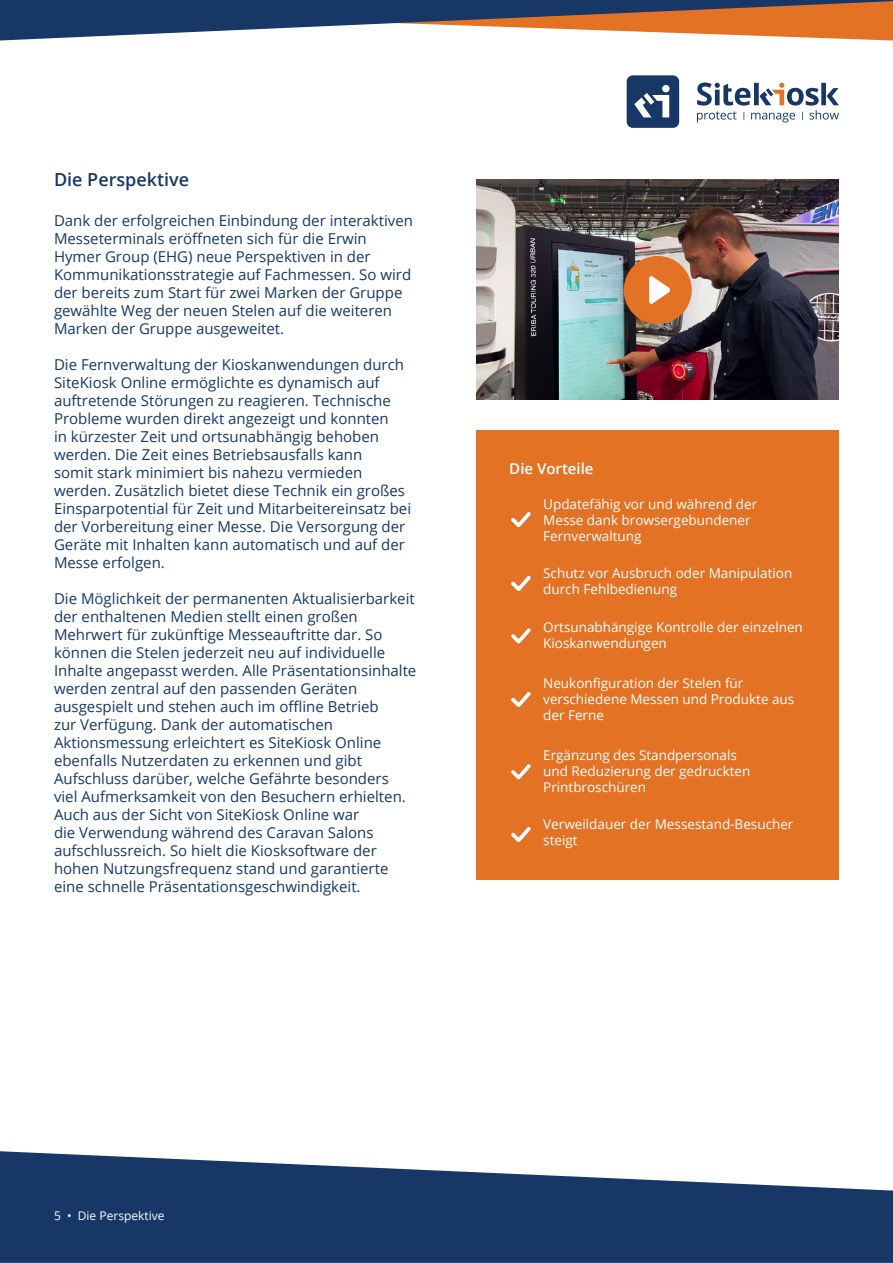
<style>
.page{position:relative;width:893px;height:1263px;background:#fff}
.page>*{position:absolute;margin:0;border:0;box-sizing:border-box;transform-origin:0 0}
.t1{font:600 18px "Open Sans";color:#173766}
.t2{font:15px/18px "Open Sans";color:#173766}
.t3{font:600 15px "Open Sans";color:#fff}
.t4{font:13.5px/16.2px "Open Sans";color:#fff}
.t5{font:12px "Open Sans";color:#fff}
</style>
<div class="page">
<svg style="left:0;top:1151px;width:893px;height:112px;fill:#173766"></svg>
<svg style="left:0;top:0;width:893px;height:41px"></svg>
<div style="left:627px;top:75px;width:52px;height:53px;background:#173766;border-radius:6px"></div>
<svg style="left:697px;top:83px;width:142px;height:39px"></svg>
<svg style="left:634px;top:85px;width:36px;height:32px"></svg>
<div style="left:476px;top:430px;width:363px;height:450px;background:#e37225"></div>
<img style="left:476px;top:180px;width:363px;height:220px">
<div style="left:624px;top:256px;width:68px;height:68px;background:#e37225;border-radius:50%"></div>
<svg style="left:649px;top:276px;width:21px;height:28px"></svg>
<svg style="left:511px;top:512px;width:20px;height:15px"></svg>
<svg style="left:511px;top:576px;width:20px;height:15px"></svg>
<svg style="left:511px;top:628px;width:20px;height:15px"></svg>
<svg style="left:511px;top:692px;width:20px;height:15px"></svg>
<svg style="left:511px;top:764px;width:20px;height:15px"></svg>
<svg style="left:511px;top:827px;width:20px;height:15px"></svg>
<p class="t1" style="left:54px;top:167px;width:137px">Die Perspektive</p>
<p class="t2" style="left:54px;top:211px;width:360px">Dank der erfolgreichen Einbindung der interaktiven Messeterminals eröffneten sich für die Erwin Hymer Group (EHG) neue Perspektiven in der Kommunikationsstrategie auf Fachmessen. So wird der bereits zum Start für zwei Marken der Gruppe gewählte Weg der neuen Stelen auf die weiteren Marken der Gruppe ausgeweitet.</p>
<p class="t2" style="left:54px;top:355px;width:359px">Die Fernverwaltung der Kioskanwendungen durch SiteKiosk Online ermöglichte es dynamisch auf auftretende Störungen zu reagieren. Technische Probleme wurden direkt angezeigt und konnten<br>in kürzester Zeit und ortsunabhängig behoben werden. Die Zeit eines Betriebsausfalls kann<br>somit stark minimiert bis nahezu vermieden werden. Zusätzlich bietet diese Technik ein großes Einsparpotential für Zeit und Mitarbeitereinsatz bei der Vorbereitung einer Messe. Die Versorgung der Geräte mit Inhalten kann automatisch und auf der Messe erfolgen.</p>
<p class="t2" style="left:54px;top:589px;width:364px">Die Möglichkeit der permanenten Aktualisierbarkeit der enthaltenen Medien stellt einen großen Mehrwert für zukünftige Messeauftritte dar. So können die Stelen jederzeit neu auf individuelle Inhalte angepasst werden. Alle Präsentationsinhalte werden zentral auf den passenden Geräten ausgespielt und stehen auch im offline Betrieb<br>zur Verfügung. Dank der automatischen Aktionsmessung erleichtert es SiteKiosk Online ebenfalls Nutzerdaten zu erkennen und gibt Aufschluss darüber, welche Gefährte besonders<br>viel Aufmerksamkeit von den Besuchern erhielten.<br>Auch aus der Sicht von SiteKiosk Online war<br>die Verwendung während des Caravan Salons aufschlussreich. So hielt die Kiosksoftware der hohen Nutzungsfrequenz stand und garantierte eine schnelle Präsentationsgeschwindigkeit.</p>
<p class="t3" style="left:509px;top:458px;width:86px">Die Vorteile</p>
<p class="t4" style="left:543px;top:495px;width:216px">Updatefähig vor und während der<br>Messe dank browsergebundener<br>Fernverwaltung</p>
<p class="t4" style="left:543px;top:565px;width:251px">Schutz vor Ausbruch oder Manipulation durch Fehlbedienung</p>
<p class="t4" style="left:543px;top:618px;width:261px">Ortsunabhängige Kontrolle der einzelnen<br>Kioskanwendungen</p>
<p class="t4" style="left:543px;top:674px;width:253px">Neukonfiguration der Stelen für verschiedene Messen und Produkte aus der Ferne</p>
<p class="t4" style="left:543px;top:747px;width:209px">Ergänzung des Standpersonals und Reduzierung der gedruckten<br>Printbroschüren</p>
<p class="t4" style="left:543px;top:816px;width:252px">Verweildauer der Messestand-Besucher steigt</p>
<p class="t5" style="left:54px;top:1207px;width:112px">5 • Die Perspektive</p>
</div>
